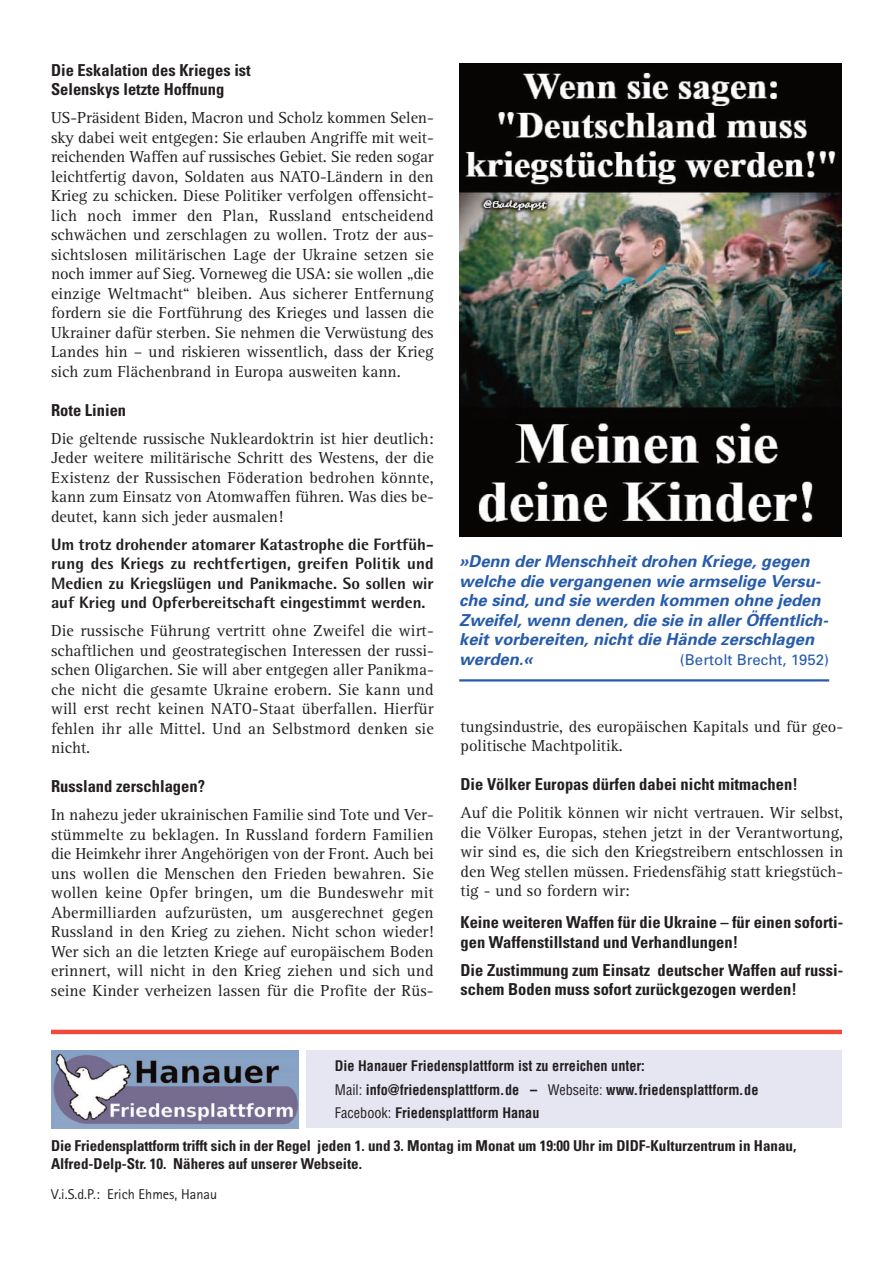
<style>
.page{position:relative;width:893px;height:1263px;background:#fff}
.page>*{position:absolute;margin:0;border:0;box-sizing:border-box;transform-origin:0 0}
.t1{font:16.5px/19.5px "Rotis Serif";color:#231f20;text-align:justify}
.t2{font:700 condensed 16.5px/19.5px "Univers";color:#231f20}
.t3{font:italic 700 16.5px/19.5px "Univers";color:#275caa}
.t4{font:800 16.5px/19.5px "Rotis Semi Sans";color:#231f20;text-align:justify}
.t5{font:700 condensed 15px/18px "Univers";color:#231f20}
.t6{font:15px "Univers";color:#275caa}
.t7{font:700 condensed 14.25px/23.5px "Helvetica";color:#231f20}
.t8{font:14.25px "Rotis Sans Serif";color:#231f20}
.s1{font-weight:400}
</style>
<div class="page">
<img style="left:51px;top:1050px;width:247px;height:78px">
<div style="left:306px;top:1050px;width:536px;height:78px;background:#e6e6f2"></div>
<hr style="left:51px;top:1030px;width:791px;height:4px;background:#ef4b3d">
<img style="left:459px;top:64px;width:383px;height:472px">
<hr style="left:459px;top:679px;width:370px;height:2px;background:#275caa">
<p class="t2" style="left:51px;top:61px;width:201px">Die Eskalation des Krieges ist<br>Selenskys letzte Hoffnung</p>
<p class="t1" style="left:51px;top:110px;width:384px">US-Präsident Biden, Macron und Scholz kommen Selen&shy;sky dabei weit entgegen: Sie erlauben Angriffe mit weit&shy;reichenden Waffen auf russisches Gebiet. Sie reden sogar leichtfertig davon, Soldaten aus NATO-Ländern in den Krieg zu schicken. Diese Politiker verfolgen offensicht&shy;lich noch immer den Plan, Russland entscheidend schwächen und zerschlagen zu wollen. Trotz der aus&shy;sichtslosen militärischen Lage der Ukraine setzen sie noch immer auf Sieg. Vorneweg die USA: sie wollen „die einzige Weltmacht“ bleiben. Aus sicherer Entfernung fordern sie die Fortführung des Krieges und lassen die Ukrainer dafür sterben. Sie nehmen die Verwüstung des Landes hin – und riskieren wissentlich, dass der Krieg sich zum Flächenbrand in Europa ausweiten kann.</p>
<p class="t2" style="left:51px;top:401px;width:77px">Rote Linien</p>
<p class="t1" style="left:51px;top:430px;width:384px">Die geltende russische Nukleardoktrin ist hier deutlich:<br>Jeder weitere militärische Schritt des Westens, der die Existenz der Russischen Föderation bedrohen könnte, kann zum Einsatz von Atomwaffen führen. Was dies be&shy;deutet, kann sich jeder ausmalen!</p>
<p class="t4" style="left:51px;top:536px;width:384px">Um trotz drohender atomarer Katastrophe die Fortfüh&shy;rung des Kriegs zu rechtfertigen, greifen Politik und Medien zu Kriegslügen und Panikmache. So sollen wir auf Krieg und Opferbereitschaft eingestimmt werden.</p>
<p class="t1" style="left:51px;top:623px;width:384px">Die russische Führung vertritt ohne Zweifel die wirt&shy;schaftlichen und geostrategischen Interessen der russi&shy;schen Oligarchen. Sie will aber entgegen aller Panikma&shy;che nicht die gesamte Ukraine erobern. Sie kann und will erst recht keinen NATO-Staat überfallen. Hierfür fehlen ihr alle Mittel. Und an Selbstmord denken sie nicht.</p>
<p class="t2" style="left:51px;top:778px;width:155px">Russland zerschlagen?</p>
<p class="t1" style="left:51px;top:807px;width:384px">In nahezu jeder ukrainischen Familie sind Tote und Ver&shy;stümmelte zu beklagen. In Russland fordern Familien die Heimkehr ihrer Angehörigen von der Front. Auch bei uns wollen die Menschen den Frieden bewahren. Sie wollen keine Opfer bringen, um die Bundeswehr mit Abermilliarden aufzurüsten, um ausgerechnet gegen Russland in den Krieg zu ziehen. Nicht schon wieder!<br>Wer sich an die letzten Kriege auf europäischem Boden erinnert, will nicht in den Krieg ziehen und sich und seine Kinder verheizen lassen für die Profite der Rüs-</p>
<p class="t3" style="left:459px;top:553px;width:371px">»Denn der Menschheit drohen Kriege, gegen welche die vergangenen wie armselige Versu&shy;che sind, und sie werden kommen ohne jeden Zweifel, wenn denen, die sie in aller Öffentlich&shy;keit vorbereiten, nicht die Hände zerschlagen werden.«</p>
<p class="t6" style="left:680px;top:654px;width:151px">(Bertolt Brecht, 1952)</p>
<p class="t1" style="left:460px;top:718px;width:384px">tungsindustrie, des europäischen Kapitals und für geo&shy;politische Machtpolitik.</p>
<p class="t2" style="left:460px;top:776px;width:339px">Die Völker Europas dürfen dabei nicht mitmachen!</p>
<p class="t1" style="left:460px;top:805px;width:384px">Auf die Politik können wir nicht vertrauen. Wir selbst, die Völker Europas, stehen jetzt in der Verantwortung, wir sind es, die sich den Kriegstreibern entschlossen in den Weg stellen müssen. Friedensfähig statt kriegstüch&shy;tig - und so fordern wir:</p>
<p class="t2" style="left:460px;top:914px;width:384px">Keine weiteren Waffen für die Ukraine – für einen soforti&shy;gen Waffenstillstand und Verhandlungen!</p>
<p class="t2" style="left:460px;top:962px;width:384px">Die Zustimmung zum Einsatz deutscher Waffen auf russi&shy;schem Boden muss sofort zurückgezogen werden!</p>
<p class="t7" style="left:335px;top:1054px;width:425px">Die Hanauer Friedensplattform ist zu erreichen unter:<br><span class="s1">Mail:</span> info@friedensplattform.de – <span class="s1">Webseite:</span> www.friedensplattform.de<br><span class="s1">Facebook:</span> Friedensplattform Hanau</p>
<p class="t5" style="left:51px;top:1138px;width:747px">Die Friedensplattform trifft sich in der Regel jeden 1. und 3. Montag im Monat um 19:00 Uhr im DIDF-Kulturzentrum in Hanau,<br>Alfred-Delp-Str. 10. Näheres auf unserer Webseite.</p>
<p class="t8" style="left:51px;top:1189px;width:168px">V.i.S.d.P.: Erich Ehmes, Hanau</p>
</div>
